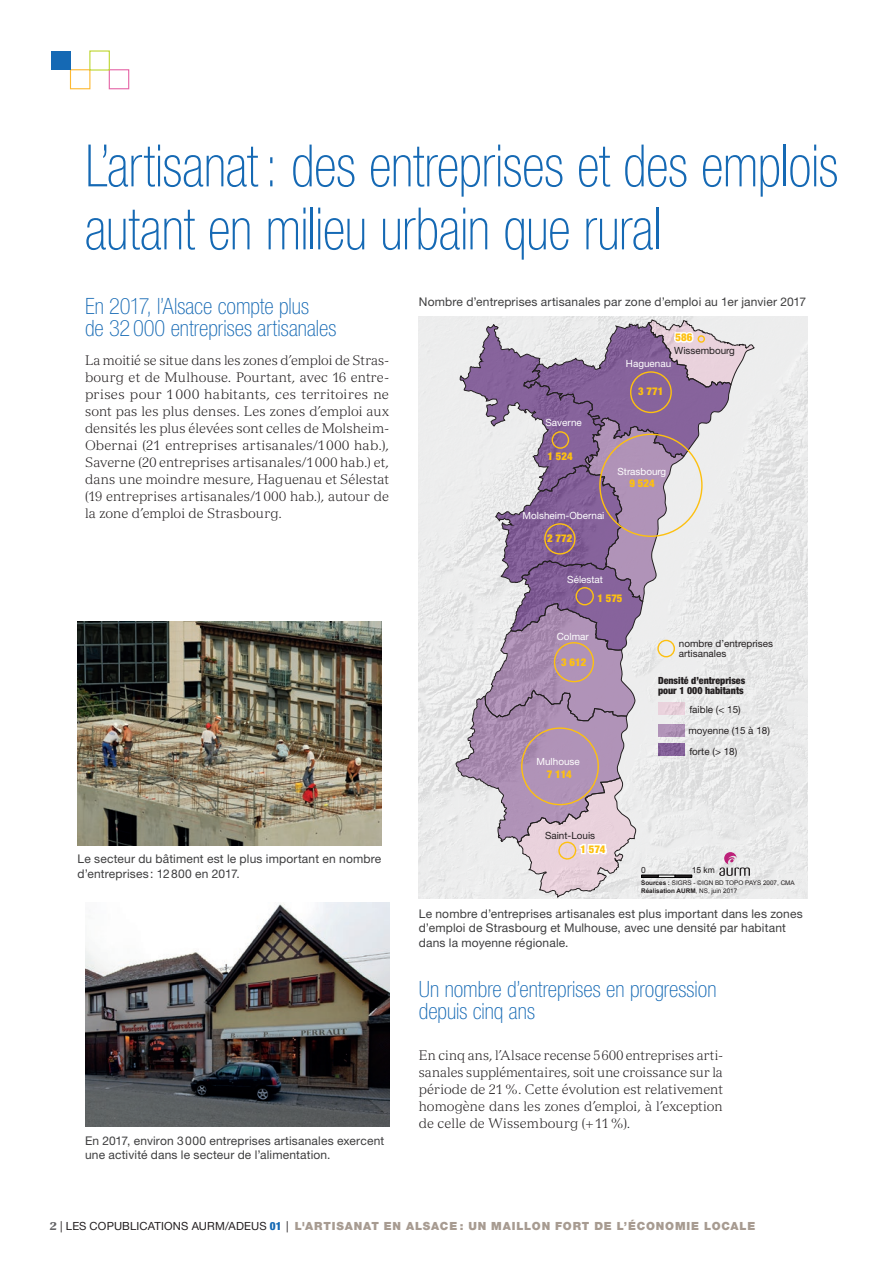
<style>
.page{position:relative;width:893px;height:1263px;background:#fff}
.page>*{position:absolute;margin:0;border:0;box-sizing:border-box;transform-origin:0 0}
.t1{font:100 condensed 58.5px/63px "Helvetica Neue LT Std";letter-spacing:-.01em;color:#1569b4;scale:.94 1}
.t2{font:100 condensed 22.5px/22.5px "Helvetica Neue LT Std";color:#1569b4}
.t3{font:300 13.5px/17px "Versailles LT Std";letter-spacing:.005em;color:#231f20;text-align:justify}
.t4{font:12px/14.4px "Helvetica Neue LT Std";letter-spacing:.015em;color:#3e3e3f}
.t5{font:900 11.25px "Helvetica Neue LT Std";letter-spacing:.075em;color:#a79b91}
.t6{font:900 condensed 10.8px "Helvetica Neue LT Std";color:#fdc011}
.t7{font:9.9px/21.1px "Helvetica Neue LT Std";color:#231f20}
.t8{font:9.9px "Helvetica Neue LT Std";color:#fff}
.t9{font:900 condensed 9.9px/9.9px "Helvetica Neue LT Std";color:#231f20}
.t10{font:8.55px "Arial";color:#231f20}
.t11{font:6.3px/7.6px "Arial";color:#231f20}
.s1{font-weight:700}
.s2{font-family:"Versailles LT Std";color:#636366}
.s3{font-weight:400;color:#231f20}
.s4{font-stretch:condensed;color:#1569b4}
</style>
<div class="page">
<div style="left:70px;top:69px;width:20px;height:20px;border:1px solid #fdb931"></div>
<div style="left:51px;top:51px;width:19px;height:19px;background:#1569b4"></div>
<div style="left:109px;top:69px;width:20px;height:20px;border:1px solid #e565a6"></div>
<div style="left:89px;top:50px;width:21px;height:21px;border:1px solid #bed630"></div>
<img style="left:419px;top:317px;width:388px;height:582px">
<svg style="left:455px;top:319px;width:300px;height:579px;background:#c5b6c7"></svg>
<img style="left:85px;top:902px;width:304px;height:225px">
<img style="left:78px;top:621px;width:304px;height:224px">
<h1 class="t1" style="left:85px;top:134px;width:803px">L’artisanat : des entreprises et des emplois autant en milieu urbain que rural</h1>
<h2 class="t2" style="left:85px;top:294px;width:253px">En 2017, l’Alsace compte plus<br>de 32 000 entreprises artisanales</h2>
<p class="t3" style="left:85px;top:352px;width:306px">La moitié se situe dans les zones d’emploi de Stras&shy;bourg et de Mulhouse. Pourtant, avec 16 entre&shy;prises pour 1 000 habitants, ces territoires ne sont pas les plus denses. Les zones d’emploi aux densités les plus élevées sont celles de Molsheim-Obernai (21 entreprises artisanales/1 000 hab.), Saverne (20 entreprises artisanales/1000 hab.) et, dans une moindre mesure, Haguenau et Sélestat (19 entreprises artisanales/1000 hab.), autour de la zone d’emploi de Strasbourg.</p>
<p class="t4" style="left:419px;top:295px;width:389px">Nombre d’entreprises artisanales par zone d’emploi au 1er janvier 2017</p>
<p class="t6" style="left:675px;top:331px;width:18px">586</p>
<p class="t7" style="left:674px;top:340px;width:62px">Wissembourg</p>
<p class="t8" style="left:626px;top:358px;width:47px">Haguenau</p>
<p class="t6" style="left:638px;top:384px;width:27px">3 771</p>
<p class="t8" style="left:546px;top:417px;width:38px">Saverne</p>
<p class="t6" style="left:547px;top:449px;width:27px">1 524</p>
<p class="t8" style="left:617px;top:465px;width:50px">Strasbourg</p>
<p class="t6" style="left:629px;top:476px;width:27px">9 524</p>
<p class="t8" style="left:523px;top:510px;width:83px">Molsheim-Obernai</p>
<p class="t6" style="left:547px;top:531px;width:27px">2 772</p>
<p class="t8" style="left:567px;top:574px;width:37px">Sélestat</p>
<p class="t4" style="left:78px;top:852px;width:305px">Le secteur du bâtiment est le plus important en nombre d’entreprises: 12800 en 2017.</p>
<p class="t4" style="left:85px;top:1133px;width:301px">En 2017, environ 3000 entreprises artisanales exercent une activité dans le secteur de l’alimentation.</p>
<p class="t6" style="left:597px;top:591px;width:27px">1 575</p>
<p class="t8" style="left:557px;top:630px;width:34px">Colmar</p>
<p class="t6" style="left:561px;top:655px;width:27px">3 612</p>
<p class="t8" style="left:536px;top:756px;width:45px">Mulhouse</p>
<p class="t6" style="left:547px;top:767px;width:27px">7 114</p>
<p class="t7" style="left:679px;top:638px;width:96px;line-height:9.9px">nombre d’entreprises artisanales</p>
<p class="t9" style="left:658px;top:675px;width:89px">Densité d’entreprises pour 1 000 habitants</p>
<p class="t7" style="left:688px;top:698px;width:83px">faible (&lt; 15) moyenne (15 à 18) forte (&gt; 18)</p>
<p class="t7" style="left:545px;top:824px;width:52px">Saint-Louis</p>
<p class="t6" style="left:580px;top:842px;width:27px">1 574</p>
<p class="t10" style="left:641px;top:865px;width:6px">0</p>
<p class="t10" style="left:692px;top:865px;width:25px">15 km</p>
<p class="t11" style="left:641px;top:879px;width:155px"><span class="s1">Sources :</span> SIGRS - ©IGN BD TOPO PAYS 2007, CMA<br><span class="s1">Réalisation AURM</span>, NS, juin 2017</p>
<p class="t4" style="left:419px;top:906px;width:385px">Le nombre d’entreprises artisanales est plus important dans les zones d’emploi de Strasbourg et Mulhouse, avec une densité par habitant dans la moyenne régionale.</p>
<h2 class="t2" style="left:419px;top:977px;width:299px">Un nombre d’entreprises en progression depuis cinq ans</h2>
<p class="t3" style="left:419px;top:1047px;width:306px">En cinq ans, l’Alsace recense 5600 entreprises arti&shy;sanales supplémentaires, soit une croissance sur la période de 21%. Cette évolution est relativement homogène dans les zones d’emploi, à l’exception de celle de Wissembourg (+11%).</p>
<p class="t5" style="left:50px;top:1219px;width:707px"><span class="s2">2</span> <span class="s3">| LES COPUBLICATIONS AURM/ADEUS</span> <span class="s4">01</span> <span class="s3">|</span> L'ARTISANAT EN ALSACE : UN MAILLON FORT DE L’ÉCONOMIE LOCALE</p>
</div>
